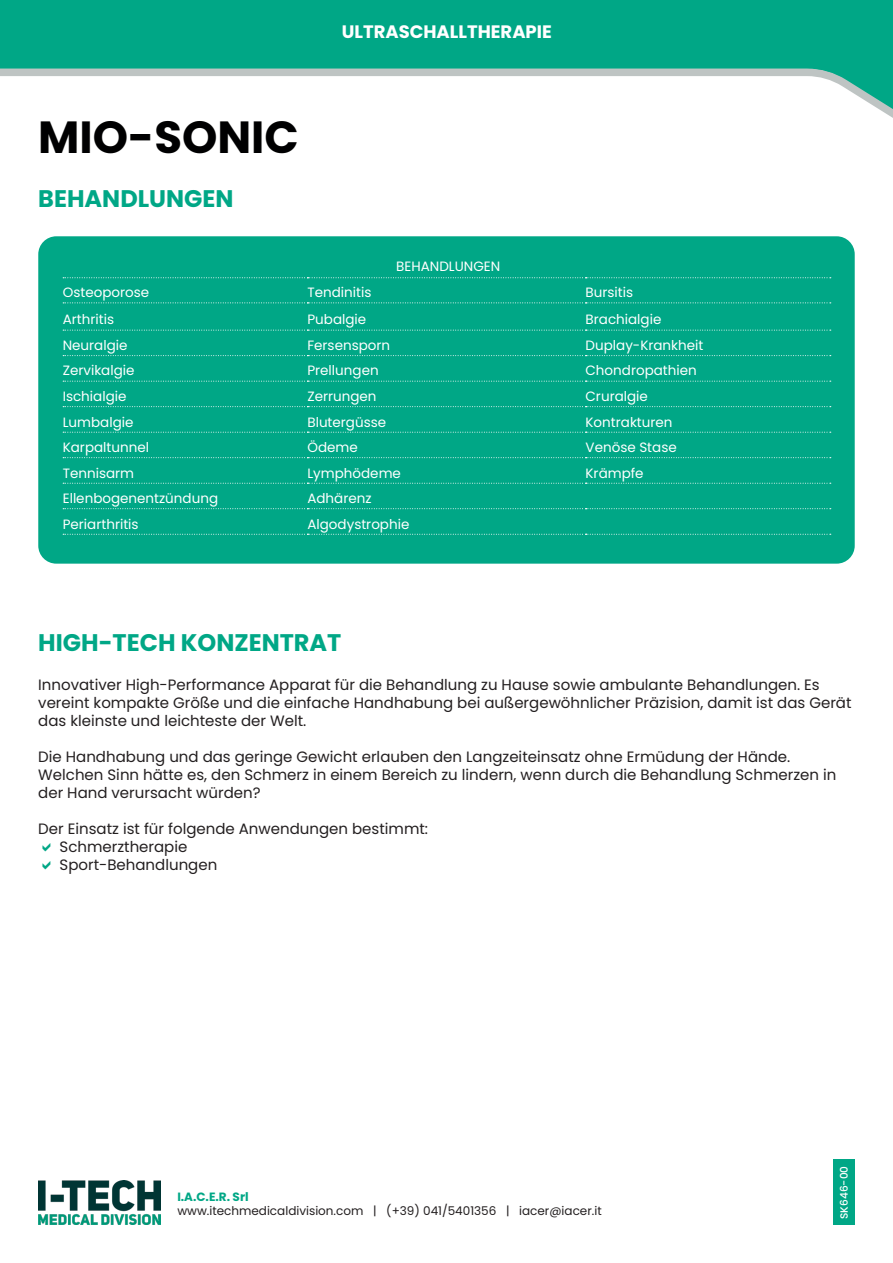
<style>
.page{position:relative;width:893px;height:1263px;background:#fff}
.page>*{position:absolute;margin:0;border:0;box-sizing:border-box;transform-origin:0 0}
.t1{font:700 45px "Poppins";color:#000001}
.t2{font:700 24px "Poppins";color:#00a786}
.t3{font:700 18px "Poppins";color:#fff}
.t4{font:15px/18px "Poppins";color:#231f20}
.t5{font:13.5px "Poppins";color:#fff}
.t6{font:12px "Poppins";color:#231f20}
.t7{font:700 12px "Poppins";color:#00a786}
.t8{font:500 10.5px "Poppins";color:#fff}
</style>
<div class="page">
<div style="left:0;top:0;width:893px;height:65px;background:#00a786"></div>
<svg style="left:0;top:65px;width:893px;height:53px"></svg>
<div style="left:38px;top:236px;width:817px;height:328px;background:#00a786;border-radius:18px"></div>
<svg style="left:63px;top:277px;width:768px;height:1px"></svg>
<svg style="left:63px;top:302px;width:768px;height:1px"></svg>
<svg style="left:63px;top:330px;width:768px;height:1px"></svg>
<svg style="left:63px;top:355px;width:768px;height:1px"></svg>
<svg style="left:63px;top:381px;width:768px;height:1px"></svg>
<svg style="left:63px;top:406px;width:768px;height:1px"></svg>
<svg style="left:63px;top:432px;width:768px;height:1px"></svg>
<svg style="left:63px;top:457px;width:768px;height:1px"></svg>
<svg style="left:63px;top:483px;width:768px;height:1px"></svg>
<svg style="left:63px;top:508px;width:768px;height:1px"></svg>
<svg style="left:63px;top:534px;width:768px;height:1px"></svg>
<img style="left:38px;top:1180px;width:123px;height:45px">
<div style="left:833px;top:1160px;width:22px;height:65px;background:#00a786"></div>
<p class="t1" style="left:38px;top:111px;width:262px">MIO-SONIC</p>
<p class="t2" style="left:38px;top:185px;width:197px">BEHANDLUNGEN</p>
<p class="t3" style="left:342px;top:21px;width:212px">ULTRASCHALLTHERAPIE</p>
<p class="t5" style="left:396px;top:259px;width:106px">BEHANDLUNGEN</p>
<p class="t5" style="left:63px;top:285px;width:88px">Osteoporose</p>
<p class="t5" style="left:307px;top:285px;width:66px">Tendinitis</p>
<p class="t5" style="left:586px;top:285px;width:49px">Bursitis</p>
<p class="t5" style="left:63px;top:311px;width:53px">Arthritis</p>
<p class="t5" style="left:307px;top:311px;width:60px">Pubalgie</p>
<p class="t5" style="left:586px;top:311px;width:77px">Brachialgie</p>
<p class="t5" style="left:63px;top:337px;width:66px">Neuralgie</p>
<p class="t5" style="left:307px;top:337px;width:84px">Fersensporn</p>
<p class="t5" style="left:586px;top:337px;width:119px">Duplay-Krankheit</p>
<p class="t5" style="left:63px;top:363px;width:73px">Zervikalgie</p>
<p class="t5" style="left:307px;top:363px;width:73px">Prellungen</p>
<p class="t5" style="left:586px;top:363px;width:113px">Chondropathien</p>
<p class="t5" style="left:63px;top:388px;width:65px">Ischialgie</p>
<p class="t5" style="left:307px;top:388px;width:71px">Zerrungen</p>
<p class="t5" style="left:586px;top:388px;width:64px">Cruralgie</p>
<p class="t5" style="left:63px;top:414px;width:72px">Lumbalgie</p>
<p class="t5" style="left:307px;top:414px;width:80px">Blutergüsse</p>
<p class="t5" style="left:586px;top:414px;width:88px">Kontrakturen</p>
<p class="t5" style="left:63px;top:439px;width:88px">Karpaltunnel</p>
<p class="t5" style="left:307px;top:439px;width:52px">Ödeme</p>
<p class="t5" style="left:586px;top:439px;width:93px">Venöse Stase</p>
<p class="t5" style="left:63px;top:465px;width:73px">Tennisarm</p>
<p class="t5" style="left:307px;top:465px;width:95px">Lymphödeme</p>
<p class="t5" style="left:586px;top:465px;width:60px">Krämpfe</p>
<p class="t5" style="left:63px;top:490px;width:157px">Ellenbogenentzündung</p>
<p class="t5" style="left:307px;top:490px;width:66px">Adhärenz</p>
<p class="t5" style="left:63px;top:516px;width:77px">Periarthritis</p>
<p class="t5" style="left:307px;top:516px;width:104px">Algodystrophie</p>
<p class="t2" style="left:38px;top:629px;width:305px">HIGH-TECH KONZENTRAT</p>
<p class="t4" style="left:38px;top:676px;width:815px">Innovativer High-Performance Apparat für die Behandlung zu Hause sowie ambulante Behandlungen. Es vereint kompakte Größe und die einfache Handhabung bei außergewöhnlicher Präzision, damit ist das Gerät das kleinste und leichteste der Welt.</p>
<p class="t4" style="left:38px;top:748px;width:754px">Die Handhabung und das geringe Gewicht erlauben den Langzeiteinsatz ohne Ermüdung der Hände.</p>
<p class="t4" style="left:38px;top:766px;width:800px">Welchen Sinn hätte es, den Schmerz in einem Bereich zu lindern, wenn durch die Behandlung Schmerzen in der Hand verursacht würden?</p>
<p class="t4" style="left:38px;top:820px;width:391px">Der Einsatz ist für folgende Anwendungen bestimmt:</p>
<p class="t4" style="left:60px;top:838px;width:129px">Schmerztherapie</p>
<p class="t4" style="left:60px;top:856px;width:159px">Sport-Behandlungen</p>
<p class="t7" style="left:177px;top:1189px;width:73px">I.A.C.E.R. Srl</p>
<p class="t6" style="left:177px;top:1204px;width:426px">www.itechmedicaldivision.com | (+39) 041/5401356 | iacer@iacer.it</p>
<p class="t8" style="left:838px;top:1219px;width:54px;rotate:-90deg">SK646-00</p>
</div>
